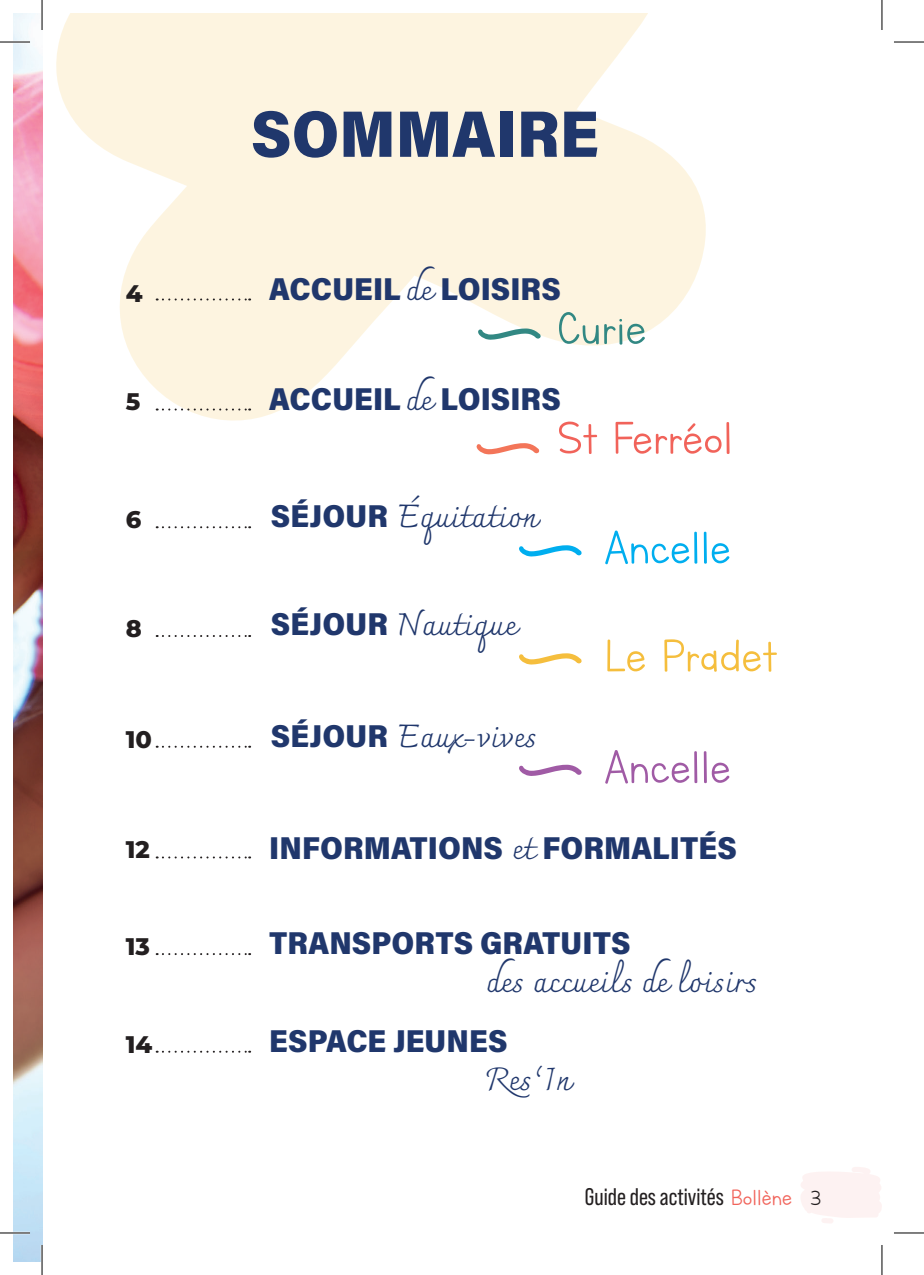
<style>
.page{position:relative;width:924px;height:1275px;background:#fff}
.page>*{position:absolute;margin:0;border:0;box-sizing:border-box;transform-origin:0 0}
.t1{font:66px "Acumin Variable Concept";color:#20376c}
.t2{font:54px "Lettersfor Learners";color:#f1635a}
.t3{font:54px "Lettersfor Learners";color:#f5be3d}
.t4{font:54px "Lettersfor Learners";color:#00aeef}
.t5{font:54px "Lettersfor Learners";color:#a05ba5}
.t6{font:54px "Lettersfor Learners";color:#328883}
.t7{font:31.8px "Acumin Variable Concept";color:#20376c}
.t8{font:31.8px "Charmonman";color:#20376c}
.t9{font:24px "Bebas Neue Pro";color:#231f20}
.t10{font:800 24px "Montserrat Alternates";color:#231f20}
.s1{font-family:"Charmonman"}
.s2{font-family:"Acumin Variable Concept"}
.s3{font-family:"Lettersfor Learners";font-size:26px;color:#f1635a}
.s4{font-family:"Lettersfor Learners"}
</style>
<div class="page">
<svg style="left:801px;top:1167px;width:81px;height:56px"></svg>
<svg style="left:56px;top:14px;width:650px;height:407px;fill:#fdf4e0"></svg>
<svg style="left:477px;top:328px;width:63px;height:12px"></svg>
<svg style="left:476px;top:443px;width:63px;height:11px"></svg>
<svg style="left:519px;top:545px;width:62px;height:12px"></svg>
<svg style="left:519px;top:653px;width:62px;height:12px"></svg>
<svg style="left:519px;top:764px;width:62px;height:12px"></svg>
<svg style="left:157px;top:298px;width:93px;height:2px"></svg>
<svg style="left:157px;top:408px;width:93px;height:2px"></svg>
<svg style="left:157px;top:526px;width:93px;height:2px"></svg>
<svg style="left:157px;top:635px;width:93px;height:2px"></svg>
<svg style="left:157px;top:745px;width:93px;height:2px"></svg>
<svg style="left:157px;top:856px;width:93px;height:2px"></svg>
<svg style="left:157px;top:953px;width:93px;height:2px"></svg>
<svg style="left:157px;top:1050px;width:93px;height:2px"></svg>
<img style="left:14px;top:14px;width:28px;height:1247px">
<hr style="left:0;top:41px;width:30px;height:2px;background:#fff">
<hr style="left:0;top:1231px;width:30px;height:3px;background:#fff">
<hr style="left:41px;top:0;width:2px;height:30px;background:#fff">
<hr style="left:41px;top:1245px;width:2px;height:30px;background:#fff">
<hr style="left:0;top:42px;width:30px;height:1px;background:#000">
<hr style="left:893px;top:42px;width:30px;height:1px;background:#000">
<hr style="left:0;top:1232px;width:30px;height:1px;background:#000">
<hr style="left:893px;top:1232px;width:30px;height:1px;background:#000">
<hr style="left:42px;top:0;width:1px;height:30px;background:#000">
<hr style="left:42px;top:1245px;width:1px;height:30px;background:#000">
<hr style="left:881px;top:0;width:1px;height:30px;background:#000">
<hr style="left:881px;top:1245px;width:1px;height:30px;background:#000">
<p class="t10" style="left:126px;top:276px;width:18px">4</p>
<p class="t10" style="left:126px;top:384px;width:16px">5</p>
<p class="t10" style="left:126px;top:502px;width:17px">6</p>
<p class="t10" style="left:126px;top:611px;width:18px">8</p>
<p class="t10" style="left:126px;top:721px;width:28px">10</p>
<p class="t10" style="left:126px;top:832px;width:26px">12</p>
<p class="t10" style="left:126px;top:929px;width:26px">13</p>
<p class="t10" style="left:126px;top:1026px;width:28px">14</p>
<h1 class="t1" style="left:251px;top:88px;width:349px">SOMMAIRE</h1>
<p class="t7" style="left:269px;top:267px;width:293px">ACCUEIL<span class="s1">de</span> LOISIRS</p>
<h2 class="t6" style="left:557px;top:299px;width:91px">Curie</h2>
<p class="t7" style="left:269px;top:377px;width:293px">ACCUEIL<span class="s1">de</span> LOISIRS</p>
<h2 class="t2" style="left:557px;top:409px;width:177px">St Ferréol</h2>
<p class="t8" style="left:271px;top:498px;width:267px"><span class="s2">SÉJOUR</span> Équitation</p>
<p class="t8" style="left:271px;top:606px;width:247px"><span class="s2">SÉJOUR</span> Nautique</p>
<p class="t8" style="left:271px;top:717px;width:267px"><span class="s2">SÉJOUR</span> Eaux-vives</p>
<h2 class="t4" style="left:604px;top:519px;width:128px">Ancelle</h2>
<h2 class="t3" style="left:604px;top:627px;width:174px">Le Pradet</h2>
<h2 class="t5" style="left:604px;top:738px;width:128px">Ancelle</h2>
<p class="t7" style="left:269px;top:826px;width:469px">INFORMATIONS <span class="s1">et</span> FORMALITÉS</p>
<p class="t7" style="left:269px;top:921px;width:363px">TRANSPORTS GRATUITS</p>
<p class="t8" style="left:485px;top:962px;width:273px">des accueils de loisirs</p>
<p class="t7" style="left:269px;top:1019px;width:240px">ESPACE JEUNES</p>
<p class="t8" style="left:485px;top:1060px;width:86px">Res’In</p>
<p class="t9" style="left:584px;top:1183px;width:237px">Guide des activités <span class="s3">Bollène</span> <span class="s4">3</span></p>
</div>
